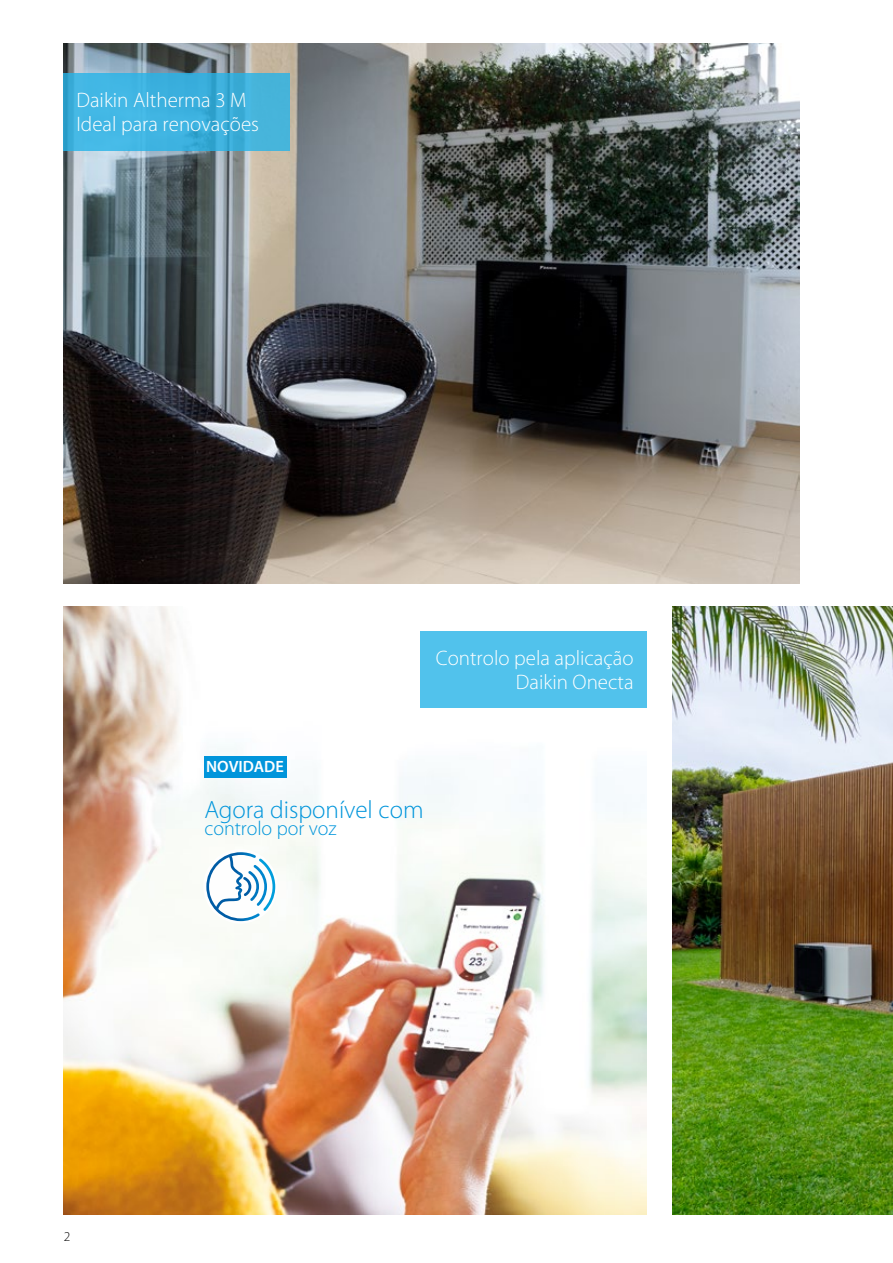
<style>
.page{position:relative;width:893px;height:1263px;background:#fff}
.page>*{position:absolute;margin:0;border:0;box-sizing:border-box;transform-origin:0 0}
.t1{font:300 25.05px "Myriad Pro";color:#0095db}
.t2{font:300 21px/24px "Myriad Pro";color:#fff}
.t3{font:300 20.1px "Myriad Pro";color:#0095db}
.t4{font:600 16.35px "Myriad Pro";color:#fff}
.t5{font:300 13.5px "Myriad Pro";color:#000}
</style>
<div class="page">
<img style="left:64px;top:44px;width:735px;height:540px">
<img style="left:64px;top:607px;width:582px;height:607px">
<img style="left:673px;top:607px;width:220px;height:608px">
<svg style="left:64px;top:74px;width:226px;height:77px;background:#3eb2dd"></svg>
<div style="left:420px;top:632px;width:226px;height:76px;background:#51c2ec"></div>
<div style="left:203px;top:849px;width:75px;height:74px;background:#fff;border-radius:50%"></div>
<svg style="left:206px;top:852px;width:69px;height:69px"></svg>
<div style="left:204px;top:756px;width:82px;height:21px;background:#0095db"></div>
<p class="t2" style="left:77px;top:89px;width:184px">Daikin Altherma 3 M<br>Ideal para renovações</p>
<p class="t2" style="left:436px;top:646px;width:199px;text-align:right">Controlo pela aplicação<br>Daikin Onecta</p>
<p class="t4" style="left:206px;top:756px;width:79px">NOVIDADE</p>
<p class="t1" style="left:204px;top:796px;width:221px">Agora disponível com</p>
<p class="t3" style="left:204px;top:817px;width:134px">controlo por voz</p>
<p class="t5" style="left:64px;top:1229px;width:8px">2</p>
</div>
